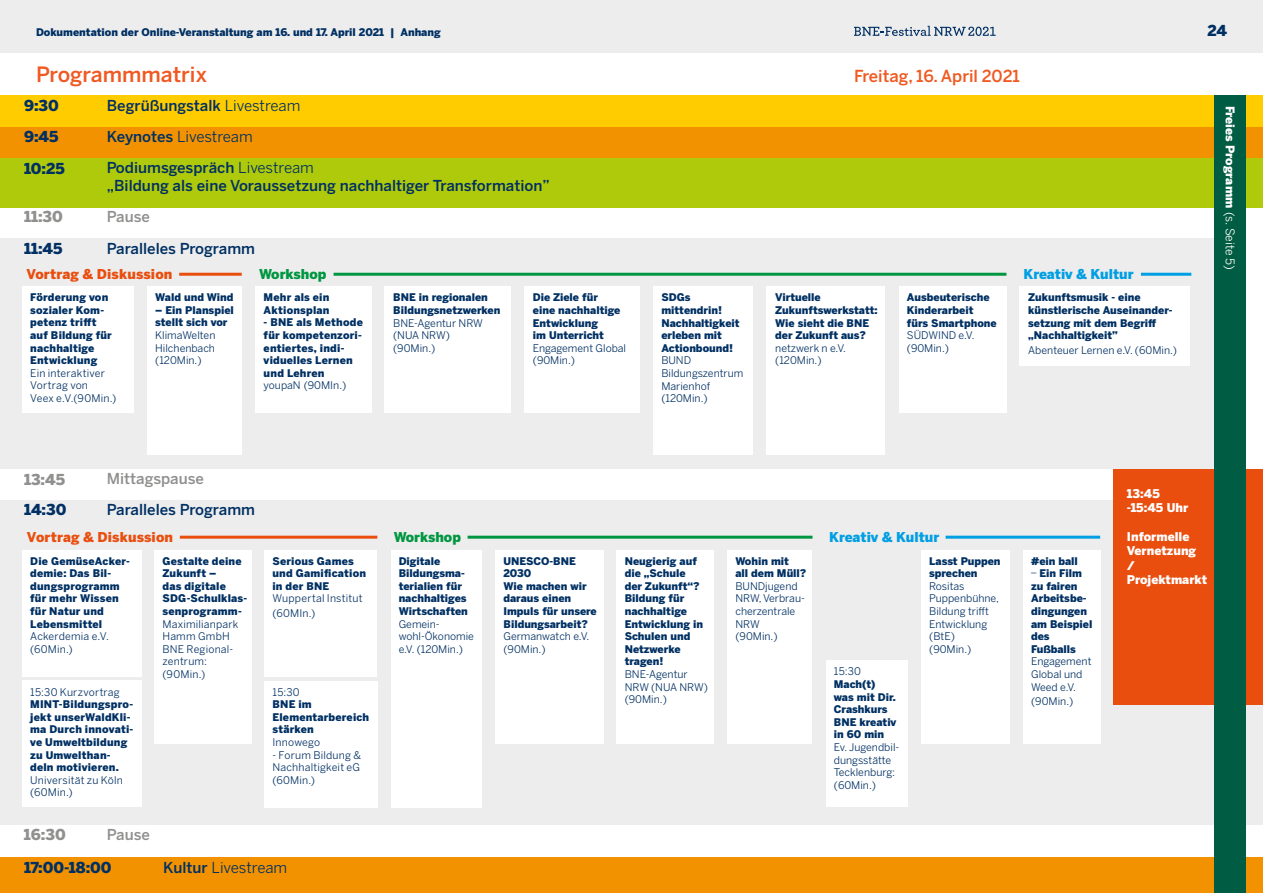
<style>
.page{position:relative;width:1263px;height:893px;background:#fff}
.page>*{position:absolute;margin:0;border:0;box-sizing:border-box;transform-origin:0 0}
.t1{font:500 21px "Benton Sans";color:#f05921}
.t2{font:500 16.5px "Benton Sans";color:#f05921}
.t3{font:500 15px/31.3px "Benton Sans";color:#003063}
.t4{font:900 15px/31.3px "Benton Sans";color:#003063}
.t5{font:500 15px "Benton Sans";color:#90908f}
.t6{font:15px "Benton Sans";letter-spacing:-.01em;color:#003063}
.t7{font:900 15px "Benton Sans";color:#90908f}
.t8{font:900 13.5px "Benton Sans";letter-spacing:.01em;color:#e94e0f}
.t9{font:900 13.5px "Benton Sans";color:#009fe3}
.t10{font:900 13.5px "Benton Sans";color:#009641}
.t11{font:900 12px/14.4px "Benton Sans";color:#fff}
.t12{font:900 10.5px/12.6px "Benton Sans";color:#003063}
.t13{font:10.5px/12.6px "Benton Sans";color:#003063}
.t14{font:900 10.5px/12.6px "Benton Sans";letter-spacing:.02em;color:#003063}
.t15{font:10.5px/12.6px "Benton Sans";letter-spacing:.02em;color:#003063}
.s1{font-weight:400}
.s2{font-weight:500}
.s3{font-family:"Adobe Caslon Pro";font-weight:400}
</style>
<div class="page">
<div style="left:0;top:0;width:1263px;height:53px;background:#ededed"></div>
<svg style="left:854px;top:26px;width:142px;height:10px"></svg>
<div style="left:0;top:127px;width:1263px;height:39px;background:#f39200"></div>
<div style="left:0;top:500px;width:1263px;height:324px;background:#ededed"></div>
<div style="left:0;top:238px;width:1231px;height:231px;background:#ededed"></div>
<div style="left:1020px;top:287px;width:170px;height:79px;background:#fff"></div>
<div style="left:898px;top:287px;width:108px;height:126px;background:#fff"></div>
<div style="left:767px;top:287px;width:118px;height:168px;background:#fff"></div>
<div style="left:653px;top:287px;width:100px;height:168px;background:#fff"></div>
<div style="left:525px;top:287px;width:115px;height:126px;background:#fff"></div>
<div style="left:385px;top:287px;width:126px;height:126px;background:#fff"></div>
<div style="left:255px;top:287px;width:116px;height:126px;background:#fff"></div>
<div style="left:147px;top:287px;width:95px;height:168px;background:#fff"></div>
<div style="left:0;top:857px;width:1263px;height:36px;background:#f39200"></div>
<div style="left:22px;top:287px;width:112px;height:126px;background:#fff"></div>
<div style="left:0;top:158px;width:1263px;height:49px;background:#afca0b"></div>
<div style="left:0;top:95px;width:1263px;height:32px;background:#fc0"></div>
<div style="left:1113px;top:469px;width:150px;height:235px;background:#e94e0f"></div>
<hr style="left:179px;top:273px;width:63px;height:3px;background:#e94e0f">
<hr style="left:334px;top:273px;width:672px;height:3px;background:#009641">
<hr style="left:1141px;top:273px;width:50px;height:3px;background:#009fe3">
<div style="left:22px;top:550px;width:119px;height:126px;background:#fff"></div>
<div style="left:22px;top:681px;width:119px;height:126px;background:#fff"></div>
<div style="left:155px;top:550px;width:97px;height:194px;background:#fff"></div>
<div style="left:265px;top:550px;width:112px;height:126px;background:#fff"></div>
<div style="left:265px;top:681px;width:113px;height:126px;background:#fff"></div>
<div style="left:391px;top:550px;width:91px;height:257px;background:#fff"></div>
<div style="left:495px;top:550px;width:109px;height:194px;background:#fff"></div>
<div style="left:617px;top:550px;width:97px;height:194px;background:#fff"></div>
<div style="left:727px;top:550px;width:85px;height:194px;background:#fff"></div>
<div style="left:826px;top:660px;width:82px;height:147px;background:#fff"></div>
<div style="left:921px;top:550px;width:88px;height:194px;background:#fff"></div>
<div style="left:1023px;top:550px;width:77px;height:194px;background:#fff"></div>
<hr style="left:180px;top:536px;width:197px;height:3px;background:#e94e0f">
<hr style="left:468px;top:536px;width:344px;height:3px;background:#009641">
<hr style="left:946px;top:536px;width:154px;height:3px;background:#009fe3">
<div style="left:1214px;top:95px;width:31px;height:798px;background:#005c42"></div>
<p class="t12" style="left:36px;top:26px;width:406px">Dokumentation der Online-Veranstaltung am 16. und 17. April 2021 | Anhang</p>
<h3 class="t4" style="left:1207px;top:15px;width:21px">24</h3>
<h1 class="t1" style="left:36px;top:62px;width:172px">Programmmatrix</h1>
<h2 class="t2" style="left:854px;top:66px;width:168px">Freitag, 16. April 2021</h2>
<h3 class="t4" style="left:24px;top:89px;width:42px">9:30<br>9:45<br>10:25</h3>
<h3 class="t7" style="left:24px;top:208px;width:40px">11:30</h3>
<h3 class="t4" style="left:24px;top:233px;width:40px">11:45</h3>
<h3 class="t3" style="left:107px;top:89px;width:209px">Begrüßungstalk <span class="s1">Livestream<br></span>Keynotes <span class="s1">Livestream<br></span>Podiumsgespräch <span class="s1">Livestream</span></h3>
<h3 class="t3" style="left:107px;top:170px;width:445px">„Bildung als eine Voraussetzung nachhaltiger Transformation”</h3>
<h3 class="t5" style="left:107px;top:208px;width:45px">Pause</h3>
<h3 class="t3" style="left:107px;top:232px;width:150px">Paralleles Programm</h3>
<p class="t8" style="left:26px;top:266px;width:148px">Vortrag &amp; Diskussion</p>
<p class="t10" style="left:259px;top:266px;width:69px">Workshop</p>
<p class="t12" style="left:30px;top:291px;width:83px">Förderung von sozialer Kom&shy;petenz trifft auf Bildung für nachhaltige<br>Entwicklung</p>
<p class="t13" style="left:30px;top:367px;width:88px">Ein interaktiver<br>Vortrag von<br>Veex e.V.(90Min.)</p>
<p class="t12" style="left:155px;top:291px;width:80px">Wald und Wind</p>
<p class="t12" style="left:155px;top:303px;width:80px">– Ein Planspiel stellt sich vor</p>
<p class="t13" style="left:155px;top:329px;width:62px;text-align:justify">KlimaWelten Hilchenbach (120Min.)</p>
<p class="t14" style="left:264px;top:291px;width:67px">Mehr als ein<br>Aktionsplan</p>
<p class="t14" style="left:264px;top:316px;width:101px">- BNE als Methode für kompetenzori&shy;entiertes, indi&shy;viduelles Lernen und Lehren</p>
<p class="t13" style="left:264px;top:379px;width:84px">youpaN (90MIn.)</p>
<p class="t12" style="left:393px;top:291px;width:109px">BNE in regionalen<br>Bildungsnetzwerken</p>
<p class="t13" style="left:393px;top:316px;width:91px">BNE-Agentur NRW (NUA NRW) (90Min.)</p>
<p class="t12" style="left:533px;top:291px;width:89px">Die Ziele für eine nachhaltige<br>Entwicklung<br>im Unterricht</p>
<p class="t13" style="left:533px;top:341px;width:95px">Engagement Global (90Min.)</p>
<p class="t12" style="left:661px;top:291px;width:80px">SDGs mittendrin!<br>Nachhaltigkeit erleben mit<br>Actionbound!</p>
<p class="t13" style="left:661px;top:354px;width:84px">BUND<br>Bildungszentrum<br>Marienhof (120Min.)</p>
<p class="t12" style="left:775px;top:291px;width:104px">Virtuelle<br>Zukunftswerkstatt:<br>Wie sieht die BNE der Zukunft aus?</p>
<p class="t13" style="left:775px;top:341px;width:72px">netzwerk n e.V. (120Min.)</p>
<p class="t12" style="left:907px;top:291px;width:91px">Ausbeuterische<br>Kinderarbeit fürs Smartphone</p>
<p class="t13" style="left:907px;top:329px;width:69px">SÜDWIND e.V. (90Min.)</p>
<p class="t9" style="left:1023px;top:266px;width:112px">Kreativ &amp; Kultur</p>
<p class="t12" style="left:1028px;top:291px;width:146px">Zukunftsmusik - eine künstlerische Auseinander&shy;setzung mit dem Begriff „Nachhaltigkeit”</p>
<p class="t13" style="left:1028px;top:343px;width:150px">Abenteuer Lernen e.V. (60Min.)</p>
<p class="t11" style="left:1237px;top:106px;width:165px;rotate:90deg">Freies Programm <span class="s1">(s. Seite 5)</span></p>
<h3 class="t7" style="left:24px;top:470px;width:43px">13:45</h3>
<h3 class="t4" style="left:24px;top:494px;width:44px">14:30</h3>
<h3 class="t5" style="left:107px;top:470px;width:99px">Mittagspause</h3>
<h3 class="t3" style="left:107px;top:494px;width:150px">Paralleles Programm</h3>
<p class="t8" style="left:27px;top:529px;width:148px">Vortrag &amp; Diskussion</p>
<p class="t10" style="left:394px;top:529px;width:69px">Workshop</p>
<p class="t9" style="left:829px;top:529px;width:112px">Kreativ &amp; Kultur</p>
<p class="t14" style="left:30px;top:554px;width:101px">Die GemüseAcker&shy;demie: Das Bil&shy;dungsprogramm für mehr Wissen für Natur und<br>Lebensmittel</p>
<p class="t15" style="left:30px;top:630px;width:80px">Ackerdemia e.V. (60Min.)</p>
<p class="t15" style="left:30px;top:685px;width:91px">15:30 Kurzvortrag</p>
<p class="t14" style="left:30px;top:698px;width:105px">MINT-Bildungspro&shy;jekt unserWaldKli&shy;ma Durch innovati&shy;ve Umweltbildung zu Umwelthan&shy;deln motivieren.</p>
<p class="t13" style="left:30px;top:773px;width:94px">Universität zu Köln (60Min.)</p>
<h3 class="t7" style="left:24px;top:826px;width:43px">16:30</h3>
<h3 class="t5" style="left:107px;top:825px;width:45px">Pause</h3>
<h3 class="t4" style="left:24px;top:852px;width:89px">17:00-18:00</h3>
<p class="t12" style="left:162px;top:554px;width:86px">Gestalte deine<br>Zukunft –<br>das digitale<br>SDG-Schulklas&shy;senprogramm-</p>
<p class="t15" style="left:162px;top:617px;width:77px">Maximilianpark<br>Hamm GmbH<br>BNE Regional&shy;zentrum: (90Min.)</p>
<p class="t14" style="left:272px;top:554px;width:95px">Serious Games und Gamification in der BNE</p>
<p class="t15" style="left:272px;top:591px;width:92px;line-height:14.4px">Wuppertal Institut (60MIn.)</p>
<p class="t13" style="left:272px;top:685px;width:29px">15:30</p>
<p class="t14" style="left:272px;top:698px;width:98px">BNE im<br>Elementarbereich stärken</p>
<p class="t13" style="left:272px;top:736px;width:49px">Innowego</p>
<p class="t13" style="left:272px;top:748px;width:90px;text-align:justify">- Forum Bildung &amp; Nachhaltigkeit eG (60Min.)</p>
<h3 class="t6" style="left:163px;top:858px;width:126px"><span class="s2">Kultur</span> Livestream</h3>
<p class="t12" style="left:399px;top:554px;width:71px">Digitale<br>Bildungsma&shy;terialien für nachhaltiges<br>Wirtschaften</p>
<p class="t13" style="left:399px;top:617px;width:77px">Gemein&shy;wohl-Ökonomie e.V. (120Min.)</p>
<p class="t12" style="left:503px;top:554px;width:95px">UNESCO-BNE<br>2030<br>Wie machen wir daraus einen<br>Impuls für unsere<br>Bildungsarbeit?</p>
<p class="t13" style="left:503px;top:630px;width:87px">Germanwatch e.V. (90Min.)</p>
<p class="t12" style="left:625px;top:554px;width:80px">Neugierig auf die „Schule der Zukunft“?<br>Bildung für nachhaltige<br>Entwicklung in<br>Schulen und<br>Netzwerke tragen!</p>
<p class="t13" style="left:625px;top:668px;width:85px">BNE-Agentur<br>NRW (NUA NRW) (90Min.)</p>
<p class="t12" style="left:735px;top:554px;width:73px">Wohin mit<br>all dem Müll?</p>
<p class="t13" style="left:735px;top:580px;width:71px">BUNDjugend<br>NRW, Verbrau&shy;cherzentrale<br>NRW<br>(90Min.)</p>
<p class="t13" style="left:834px;top:665px;width:29px">15:30</p>
<p class="t12" style="left:834px;top:678px;width:64px">Mach(t) was mit Dir.<br>Crashkurs<br>BNE kreativ in 60 min</p>
<p class="t13" style="left:834px;top:741px;width:67px">Ev. Jugendbil&shy;dungsstätte<br>Tecklenburg: (60Min.)</p>
<p class="t12" style="left:929px;top:554px;width:73px">Lasst Puppen sprechen</p>
<p class="t13" style="left:929px;top:580px;width:71px">Rositas<br>Puppenbühne,<br>Bildung trifft<br>Entwicklung (BtE) (90Min.)</p>
<p class="t12" style="left:1031px;top:554px;width:48px">#ein ball</p>
<p class="t12" style="left:1031px;top:567px;width:63px"><span class="s3">–</span> Ein Film zu fairen<br>Arbeitsbe&shy;dingungen am Beispiel des<br>Fußballs</p>
<p class="t13" style="left:1031px;top:655px;width:62px">Engagement<br>Global und<br>Weed e.V.</p>
<p class="t13" style="left:1031px;top:695px;width:44px">(90Min.)</p>
<p class="t11" style="left:1127px;top:486px;width:63px">13:45 -15:45 Uhr</p>
<p class="t11" style="left:1127px;top:529px;width:82px">Informelle<br>Vernetzung /<br>Projektmarkt</p>
</div>
